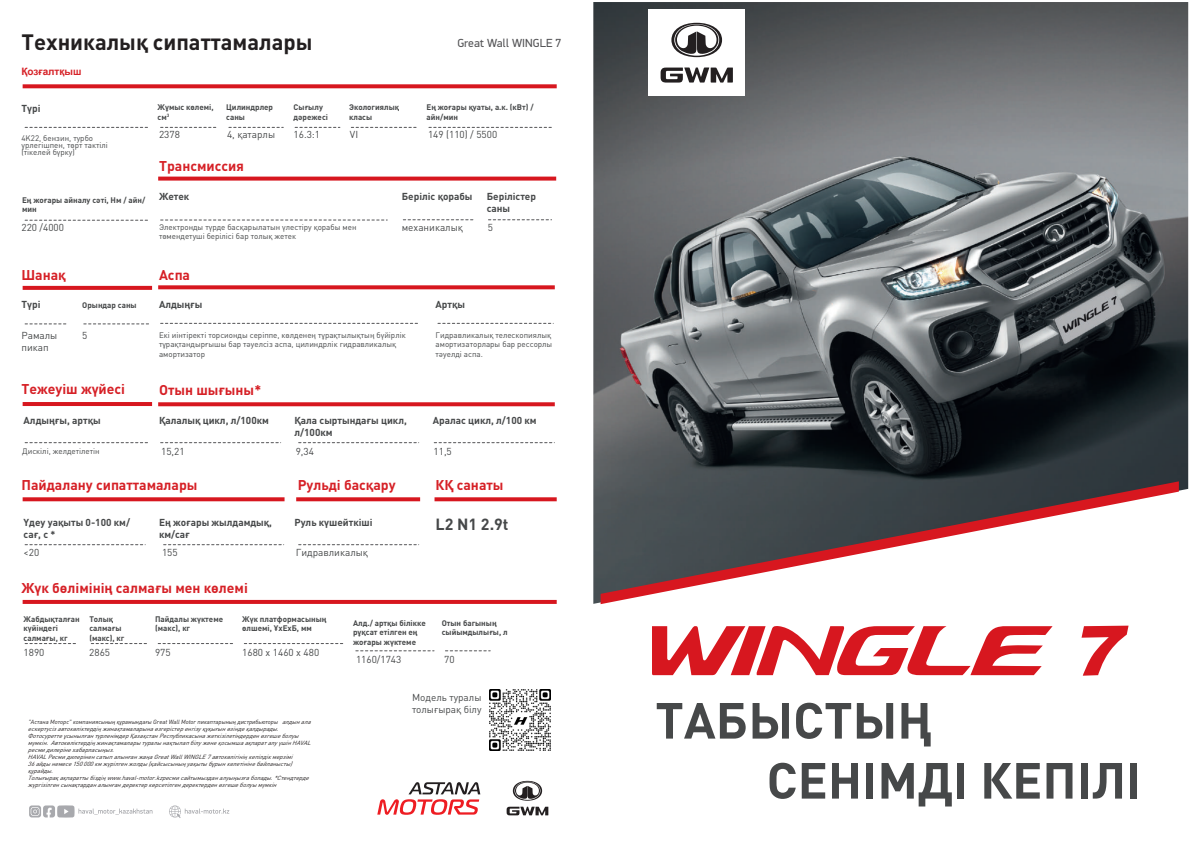
<style>
.page{position:relative;width:1191px;height:842px;background:#fff}
.page>*{position:absolute;margin:0;border:0;box-sizing:border-box;transform-origin:0 0}
.t1{font:700 50px/60px "DIN Pro";color:#464849}
.t2{font:700 22px "DIN Pro";color:#231f20}
.t3{font:700 16px "DIN Pro";color:#464849}
.t4{font:700 14px "DIN Pro";color:#d62026}
.t5{font:11.2px "PF Din Display Pro";letter-spacing:.005em;color:#535355}
.t6{font:700 10px/12px "DIN Pro";color:#464849}
.t7{font:10px/12px "DIN Pro";color:#464849}
.t8{font:700 10px "Arial";color:#d62026}
.t9{font:8px/9.6px "DIN Pro";color:#464849}
.t10{font:700 8px/9.6px "DIN Pro";color:#464849}
.t11{font:italic 6px/7px "DIN Pro";color:#231f20}
.s1{font-style:inherit}
</style>
<div class="page">
<img style="left:593px;top:2px;width:595px;height:602px">
<svg style="left:600px;top:481px;width:578px;height:123px"></svg>
<svg style="left:652px;top:625px;width:476px;height:51px"></svg>
<div style="left:648px;top:10px;width:97px;height:86px;background:#fff"></div>
<svg style="left:660px;top:67px;width:73px;height:16px"></svg>
<svg style="left:671px;top:23px;width:51px;height:34px"></svg>
<svg style="left:24px;top:127px;width:124px;height:1px"></svg>
<svg style="left:160px;top:219px;width:228px;height:2px"></svg>
<svg style="left:24px;top:220px;width:124px;height:1px"></svg>
<svg style="left:160px;top:127px;width:57px;height:1px"></svg>
<svg style="left:403px;top:219px;width:71px;height:2px"></svg>
<svg style="left:294px;top:127px;width:47px;height:1px"></svg>
<svg style="left:228px;top:127px;width:56px;height:1px"></svg>
<svg style="left:488px;top:219px;width:64px;height:2px"></svg>
<svg style="left:24px;top:323px;width:43px;height:2px"></svg>
<svg style="left:24px;top:442px;width:124px;height:1px"></svg>
<svg style="left:160px;top:323px;width:258px;height:1px"></svg>
<svg style="left:160px;top:442px;width:122px;height:1px"></svg>
<svg style="left:24px;top:643px;width:52px;height:1px"></svg>
<svg style="left:90px;top:643px;width:57px;height:1px"></svg>
<svg style="left:355px;top:650px;width:80px;height:1px"></svg>
<svg style="left:445px;top:650px;width:46px;height:1px"></svg>
<svg style="left:244px;top:643px;width:100px;height:1px"></svg>
<svg style="left:157px;top:643px;width:76px;height:1px"></svg>
<svg style="left:24px;top:544px;width:122px;height:1px"></svg>
<svg style="left:298px;top:442px;width:122px;height:1px"></svg>
<svg style="left:163px;top:544px;width:122px;height:1px"></svg>
<svg style="left:298px;top:544px;width:122px;height:1px"></svg>
<svg style="left:433px;top:442px;width:122px;height:1px"></svg>
<svg style="left:437px;top:323px;width:117px;height:1px"></svg>
<svg style="left:83px;top:323px;width:66px;height:2px"></svg>
<svg style="left:350px;top:127px;width:67px;height:1px"></svg>
<svg style="left:428px;top:127px;width:124px;height:1px"></svg>
<svg style="left:23px;top:84px;width:534px;height:4px;background:#da2930"></svg>
<svg style="left:158px;top:177px;width:398px;height:4px;background:#db2e35"></svg>
<svg style="left:23px;top:286px;width:129px;height:4px"></svg>
<hr style="left:23px;top:402px;width:129px;height:4px;background:#d7171f">
<svg style="left:158px;top:285px;width:397px;height:4px;background:#da2a31"></svg>
<svg style="left:158px;top:402px;width:397px;height:4px;background:#d9272e"></svg>
<svg style="left:23px;top:600px;width:534px;height:4px;background:#d71a22"></svg>
<svg style="left:23px;top:497px;width:261px;height:4px"></svg>
<svg style="left:296px;top:497px;width:124px;height:4px"></svg>
<svg style="left:434px;top:497px;width:123px;height:4px"></svg>
<svg style="left:506px;top:807px;width:42px;height:8px"></svg>
<svg style="left:513px;top:781px;width:29px;height:20px"></svg>
<svg style="left:377px;top:782px;width:103px;height:33px"></svg>
<svg style="left:29px;top:805px;width:123px;height:12px"></svg>
<svg style="left:169px;top:805px;width:60px;height:13px"></svg>
<img style="left:489px;top:689px;width:62px;height:62px">
<h2 class="t2" style="left:21px;top:24px;width:293px">Техникалық сипаттамалары</h2>
<h3 class="t5" style="left:457px;top:37px;width:105px">Great Wall WINGLE 7</h3>
<h3 class="t8" style="left:21px;top:65px;width:61px">Қозғалтқыш</h3>
<h3 class="t6" style="left:21px;top:101px;width:20px">Түрі</h3>
<h3 class="t10" style="left:157px;top:102px;width:58px">Жұмыс көлемі, см<sup>3</sup></h3>
<h3 class="t9" style="left:21px;top:134px;width:88px;line-height:7.4px">4K22, бензин, турбо үрлегішпен, төрт тактілі (тікелей бүрку)</h3>
<h3 class="t10" style="left:226px;top:102px;width:48px">Цилиндрлер саны</h3>
<h3 class="t10" style="left:294px;top:102px;width:36px">Сығылу дәрежесі</h3>
<h3 class="t10" style="left:349px;top:102px;width:51px">Экологиялық класы</h3>
<h3 class="t10" style="left:426px;top:102px;width:109px">Ең жоғары қуаты, а.к. (кВт) / айн/мин</h3>
<h3 class="t7" style="left:428px;top:128px;width:71px">149 (110) / 5500</h3>
<h3 class="t7" style="left:159px;top:128px;width:22px">2378</h3>
<h3 class="t7" style="left:227px;top:128px;width:50px">4, қатарлы</h3>
<h3 class="t7" style="left:294px;top:128px;width:28px">16.3:1</h3>
<h3 class="t7" style="left:350px;top:128px;width:10px">VI</h3>
<h3 class="t10" style="left:22px;top:194px;width:125px">Ең жоғары айналу сәті, Нм / айн/ мин</h3>
<h3 class="t4" style="left:159px;top:154px;width:86px">Трансмиссия</h3>
<h3 class="t6" style="left:159px;top:189px;width:32px">Жетек</h3>
<h3 class="t6" style="left:402px;top:189px;width:72px">Беріліс қорабы</h3>
<h3 class="t6" style="left:487px;top:189px;width:51px">Берілістер саны</h3>
<h3 class="t7" style="left:21px;top:222px;width:44px">220 /4000</h3>
<h3 class="t7" style="left:402px;top:221px;width:63px">механикалық</h3>
<h3 class="t9" style="left:159px;top:221px;width:199px">Электронды түрде басқарылатын үлестіру қорабы мен төмендетуші берілісі бар толық жетек</h3>
<h3 class="t4" style="left:21px;top:263px;width:46px">Шанақ</h3>
<h3 class="t6" style="left:21px;top:298px;width:20px">Түрі</h3>
<h3 class="t10" style="left:82px;top:299px;width:56px">Орындар саны</h3>
<h3 class="t4" style="left:159px;top:263px;width:33px">Аспа</h3>
<h3 class="t6" style="left:159px;top:298px;width:45px">Алдыңғы</h3>
<h3 class="t6" style="left:435px;top:298px;width:31px">Артқы</h3>
<h3 class="t7" style="left:488px;top:221px;width:7px">5</h3>
<h3 class="t7" style="left:21px;top:329px;width:38px">Рамалы пикап</h3>
<h3 class="t7" style="left:82px;top:329px;width:7px">5</h3>
<h3 class="t9" style="left:159px;top:329px;width:248px">Екі иінтіректі торсионды серіппе, көлденең тұрақтылықтың бүйірлік тұрақтандырғышы бар тәуелсіз аспа, цилиндрлік гидравликалық амортизатор</h3>
<h3 class="t9" style="left:435px;top:329px;width:118px">Гидравликалық телескопиялық амортизаторлары бар рессорлы тәуелді аспа.</h3>
<h3 class="t4" style="left:21px;top:377px;width:105px">Тежеуіш жүйесі</h3>
<h3 class="t4" style="left:159px;top:378px;width:104px">Отын шығыны*</h3>
<h3 class="t6" style="left:24px;top:413px;width:78px">Алдыңғы, артқы</h3>
<h3 class="t6" style="left:159px;top:413px;width:111px">Қалалық цикл, л/100км</h3>
<h3 class="t6" style="left:294px;top:413px;width:114px">Қала сыртындағы цикл, л/100км</h3>
<h3 class="t6" style="left:433px;top:413px;width:105px">Аралас цикл, л/100 км</h3>
<h3 class="t9" style="left:22px;top:445px;width:79px">Дискілі, желдетілетін</h3>
<h3 class="t7" style="left:161px;top:446px;width:25px">15,21</h3>
<h3 class="t7" style="left:296px;top:445px;width:20px">9,34</h3>
<h3 class="t7" style="left:433px;top:445px;width:20px">11,5</h3>
<h3 class="t4" style="left:21px;top:473px;width:178px">Пайдалану сипаттамалары</h3>
<h3 class="t4" style="left:298px;top:473px;width:99px">Рульді басқару</h3>
<h3 class="t4" style="left:435px;top:473px;width:69px">КҚ санаты</h3>
<h3 class="t6" style="left:24px;top:515px;width:108px">Үдеу уақыты 0-100 км/ сағ, с *</h3>
<h3 class="t6" style="left:159px;top:515px;width:115px">Ең жоғары жылдамдық, км/сағ</h3>
<h3 class="t6" style="left:294px;top:515px;width:80px">Руль күшейткіші</h3>
<h3 class="t3" style="left:435px;top:511px;width:74px">L2 N1 2.9t</h3>
<h3 class="t7" style="left:24px;top:545px;width:17px">&lt;20</h3>
<h3 class="t7" style="left:162px;top:545px;width:17px">155</h3>
<h3 class="t7" style="left:296px;top:545px;width:74px">Гидравликалық</h3>
<h3 class="t4" style="left:21px;top:576px;width:228px">Жүк бөлімінің салмағы мен көлемі</h3>
<h3 class="t10" style="left:24px;top:613px;width:58px">Жабдықталған күйіндегі салмағы, кг</h3>
<h3 class="t10" style="left:89px;top:613px;width:37px">Толық салмағы (макс), кг</h3>
<h3 class="t10" style="left:155px;top:613px;width:70px">Пайдалы жүктеме (макс), кг</h3>
<h3 class="t10" style="left:242px;top:613px;width:86px">Жүк платформасының өлшемі, ҰхЕхБ, мм</h3>
<h3 class="t10" style="left:353px;top:617px;width:74px">Алд./ артқы білікке рұқсат етілген ең жоғары жүктеме</h3>
<h3 class="t10" style="left:442px;top:617px;width:67px">Отын багының сыйымдылығы, л</h3>
<h3 class="t7" style="left:24px;top:646px;width:22px">1890</h3>
<h3 class="t7" style="left:89px;top:646px;width:22px">2865</h3>
<h3 class="t7" style="left:155px;top:646px;width:17px">975</h3>
<h3 class="t7" style="left:242px;top:646px;width:78px">1680 x 1460 x 480</h3>
<p class="t11" style="left:28px;top:718px;width:287px"><span class="s1">"Астана Моторс" компаниясының құрамындағы Great Wall Motor пикаптарының дистрибьюторы</span> алдынала ескертусізавтокөліктердіңжинақтамаларынаөзгерістеренгізуқұқығынөзіндеқалдырады.<br>ФотосуреттеұсынылғантүрленімдерҚазақстанРеспубликасынажеткізілетіндерденөзгешеболуы мүмкін.АвтокөліктердіңжинақтамаларытуралынақтылапбілужәнеқосымшаақпараталуүшінHAVAL ресмидилерінехабарласыңыз.<br>HAVALРесмидилеріненсатыпалынғанжаңаGreatWallWINGLE7автокөлігініңкепілдікмерзімі 36айдынемесе150000кмжүрілгенжолды(қайсысыныңуақытыбұрынкелетінінебайланысты) құрайды.<br>Толығырақақпараттыбіздіңwww.haval-motor.kzресмисайтымызданалуыңызғаболады.*Стендтерде жүргізілгенсынақтарданалынғандеректеркөрсетілгендеректерденөзгешеболуымүмкін</p>
<h3 class="t7" style="left:356px;top:653px;width:47px">1160/1743</h3>
<h3 class="t7" style="left:444px;top:653px;width:12px">70</h3>
<h3 class="t7" style="left:412px;top:690px;width:71px">Модель туралы толығырақ білу</h3>
<h1 class="t1" style="left:766px;top:684px;width:376px;text-indent:-111px">ТАБЫСТЫҢ<br>СЕНІМДІ КЕПІЛІ</h1>
</div>
